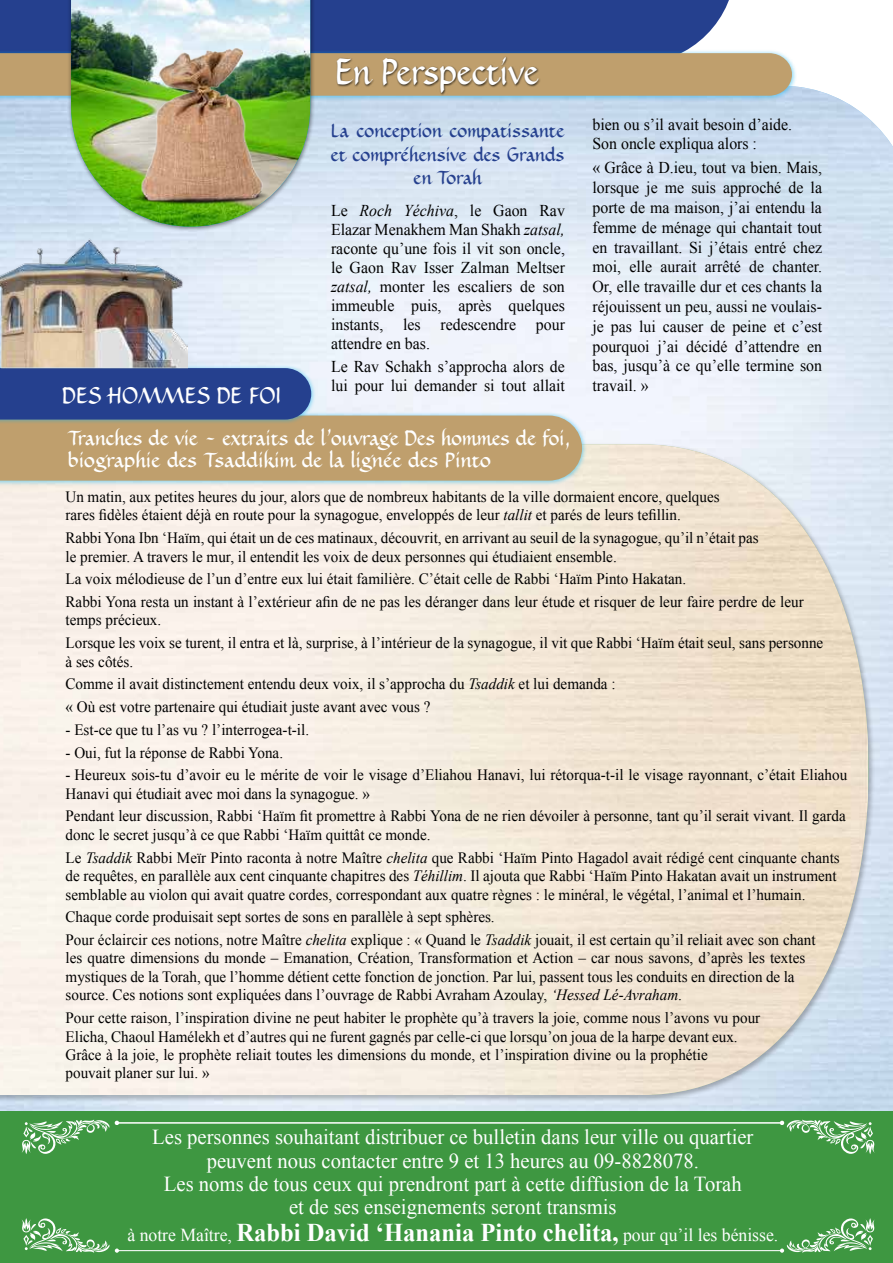
<style>
.page{position:relative;width:893px;height:1263px;background:#fff}
.page>*{position:absolute;margin:0;border:0;box-sizing:border-box;transform-origin:0 0}
.t1{font:700 34.2px "Demi Tasse";color:#fff;scale:.87 1}
.t2{font:21.3px/23.4px "Times New Roman";color:#fff;text-align:center}
.t3{font:700 21px "Demi Tasse";letter-spacing:.01em;color:#fff;scale:.92 1}
.t4{font:700 19.5px/22.5px "Demi Tasse";color:#fff;scale:.91 1}
.t5{font:18.3px "Times New Roman";color:#fff}
.t6{font:700 18px/23.5px "Demi Tasse";color:#25408e;text-align:center;scale:.91 1}
.t7{font:16.5px/19.8px "Times New Roman";color:#000;scale:.96 1}
.t8{font:15.75px/18.5px "Times New Roman";color:#000;scale:.96 1}
.s1{font-style:italic}
.s2{font-weight:700;font-size:25.5px}
</style>
<div class="page">
<img style="left:0;top:86px;width:893px;height:1026px">
<div style="left:0;top:1112px;width:893px;height:151px;background:#3e9741"></div>
<hr style="left:117px;top:1250px;width:665px;height:1px;background:#fff">
<svg style="left:22px;top:1218px;width:97px;height:35px"></svg>
<svg style="left:780px;top:1218px;width:95px;height:35px"></svg>
<div style="left:0;top:0;width:729px;height:49px;background:#25408e"></div>
<div style="left:0;top:49px;width:797px;height:52px;background:#00aeef;opacity:.5"></div>
<div style="left:0;top:53px;width:792px;height:43px;background:#bf9f6d"></div>
<img style="left:0;top:444px;width:868px;height:651px">
<div style="left:336px;top:56px;width:205px;height:40px;background:#000;opacity:.75"></div>
<div style="left:67px;top:0;width:248px;height:232px;background:#000;opacity:.5"></div>
<img style="left:71px;top:0;width:239px;height:227px">
<img style="left:122px;top:38px;width:157px;height:168px">
<div style="left:0;top:411px;width:587px;height:75px;background:#00aeef;opacity:.5"></div>
<div style="left:0;top:364px;width:316px;height:60px;background:#00aeef;opacity:.5"></div>
<svg style="left:0;top:368px;width:582px;height:113px"></svg>
<img style="left:0;top:231px;width:187px;height:193px">
<hr style="left:117px;top:1122px;width:665px;height:1px;background:#fff">
<svg style="left:22px;top:1119px;width:97px;height:35px"></svg>
<svg style="left:780px;top:1119px;width:95px;height:35px"></svg>
<h3 class="t3" style="left:63px;top:380px;width:239px">DES HOMMES DE FOI</h3>
<h1 class="t1" style="left:335px;top:49px;width:236px">En Perspective</h1>
<p class="t6" style="left:331px;top:119px;width:258px">La conception compatissante et compréhensive des Grands en Torah</p>
<p class="t7" style="left:331px;top:203px;width:245px;line-height:19px;text-align:justify">Le <span class="s1">Roch Yéchiva</span>, le Gaon Rav Elazar Menakhem Man Shakh <span class="s1">zatsal, </span>raconte qu’une fois il vit son oncle, le Gaon Rav Isser Zalman Meltser <span class="s1">zatsal,</span> monter les escaliers de son immeuble puis, après quelques instants, les redescendre pour attendre en bas.</p>
<p class="t7" style="left:331px;top:359px;width:245px;line-height:19px">Le Rav Schakh s’approcha alors de lui pour lui demander si tout allait</p>
<p class="t4" style="left:68px;top:427px;width:554px">Tranches de vie – extraits de l’ouvrage Des hommes de foi, biographie des Tsaddikim de la lignée des Pinto</p>
<p class="t7" style="left:592px;top:116px;width:209px">bien ou s’il avait besoin d’aide.<br>Son oncle expliqua alors :</p>
<p class="t7" style="left:592px;top:160px;width:241px;text-align:justify">« Grâce à D.ieu, tout va bien. Mais, lorsque je me suis approché de la porte de ma maison, j’ai entendu la femme de ménage qui chantait tout en travaillant. Si j’étais entré chez moi, elle aurait arrêté de chanter.<br>Or, elle travaille dur et ces chants la réjouissent un peu, aussi ne voulais&shy;je pas lui causer de peine et c’est pourquoi j’ai décidé d’attendre en bas, jusqu’à ce qu’elle termine son travail. »</p>
<p class="t8" style="left:66px;top:487px;width:683px">Un matin, aux petites heures du jour, alors que de nombreux habitants de la ville dormaient encore, quelques rares fidèles étaient déjà en route pour la synagogue, enveloppés de leur <span class="s1">tallit</span> et parés de leurs tefillin.</p>
<p class="t8" style="left:66px;top:530px;width:723px">Rabbi Yona Ibn ‘Haïm, qui était un de ces matinaux, découvrit, en arrivant au seuil de la synagogue, qu’il n’était pas le premier. A travers le mur, il entendit les voix de deux personnes qui étudiaient ensemble.</p>
<p class="t8" style="left:66px;top:569px;width:770px;line-height:22.6px">La voix mélodieuse de l’un d’entre eux lui était familière. C’était celle de Rabbi ‘Haïm Pinto Hakatan.<br>Rabbi Yona resta un instant à l’extérieur afin de ne pas les déranger dans leur étude et risquer de leur faire perdre de leur</p>
<p class="t8" style="left:66px;top:610px;width:791px;line-height:22.6px">temps précieux.<br>Lorsque les voix se turent, il entra et là, surprise, à l’intérieur de la synagogue, il vit que Rabbi ‘Haïm était seul, sans personne</p>
<p class="t8" style="left:66px;top:651px;width:574px;line-height:22.6px">à ses côtés.<br>Comme il avait distinctement entendu deux voix, il s’approcha du <span class="s1">Tsaddik</span> et lui demanda : « Où est votre partenaire qui étudiait juste avant avec vous ?</p>
<p class="t8" style="left:66px;top:722px;width:255px">- Est-ce que tu l’as vu ? l’interrogea-t-il.</p>
<p class="t8" style="left:66px;top:744px;width:228px">- Oui, fut la réponse de Rabbi Yona.</p>
<p class="t8" style="left:66px;top:767px;width:816px">- Heureux sois-tu d’avoir eu le mérite de voir le visage d’Eliahou Hanavi, lui rétorqua-t-il le visage rayonnant, c’était Eliahou<br>Hanavi qui étudiait avec moi dans la synagogue. »</p>
<p class="t8" style="left:66px;top:807px;width:814px">Pendant leur discussion, Rabbi ‘Haïm fit promettre à Rabbi Yona de ne rien dévoiler à personne, tant qu’il serait vivant. Il garda donc le secret jusqu’à ce que Rabbi ‘Haïm quittât ce monde.</p>
<p class="t8" style="left:66px;top:849px;width:808px">Le <span class="s1">Tsaddik</span> Rabbi Meïr Pinto raconta à notre Maître <span class="s1">chelita</span> que Rabbi ‘Haïm Pinto Hagadol avait rédigé cent cinquante chants de requêtes, en parallèle aux cent cinquante chapitres des <span class="s1">Téhillim</span>. Il ajouta que Rabbi ‘Haïm Pinto Hakatan avait un instrument semblable au violon qui avait quatre cordes, correspondant aux quatre règnes : le minéral, le végétal, l’animal et l’humain.</p>
<p class="t8" style="left:66px;top:907px;width:783px;line-height:22.6px">Chaque corde produisait sept sortes de sons en parallèle à sept sphères.<br>Pour éclaircir ces notions, notre Maître <span class="s1">chelita</span> explique : « Quand le <span class="s1">Tsaddik</span> jouait, il est certain qu’il reliait avec son chant</p>
<p class="t8" style="left:66px;top:950px;width:772px">les quatre dimensions du monde – Emanation, Création, Transformation et Action – car nous savons, d’après les textes mystiques de la Torah, que l’homme détient cette fonction de jonction. Par lui, passent tous les conduits en direction de la source. Ces notions sont expliquées dans l’ouvrage de Rabbi Avraham Azoulay, <span class="s1">‘Hessed Lé-Avraham</span>.</p>
<p class="t8" style="left:66px;top:1010px;width:725px">Pour cette raison, l’inspiration divine ne peut habiter le prophète qu’à travers la joie, comme nous l’avons vu pour Elicha, Chaoul Hamélekh et d’autres qui ne furent gagnés par celle-ci que lorsqu’on joua de la harpe devant eux.<br>Grâce à la joie, le prophète reliait toutes les dimensions du monde, et l’inspiration divine ou la prophétie<br>pouvait planer sur lui. »</p>
<p class="t2" style="left:152px;top:1127px;width:603px">Les personnes souhaitant distribuer ce bulletin dans leur ville ou quartier peuvent nous contacter entre 9 et 13 heures au 09-8828078.<br>Les noms de tous ceux qui prendront part à cette diffusion de la Torah<br>et de ses enseignements seront transmis</p>
<p class="t5" style="left:127px;top:1228px;width:652px">à notre Maître, <span class="s2">Rabbi David ‘Hanania Pinto chelita,</span> pour qu’il les bénisse.</p>
</div>
